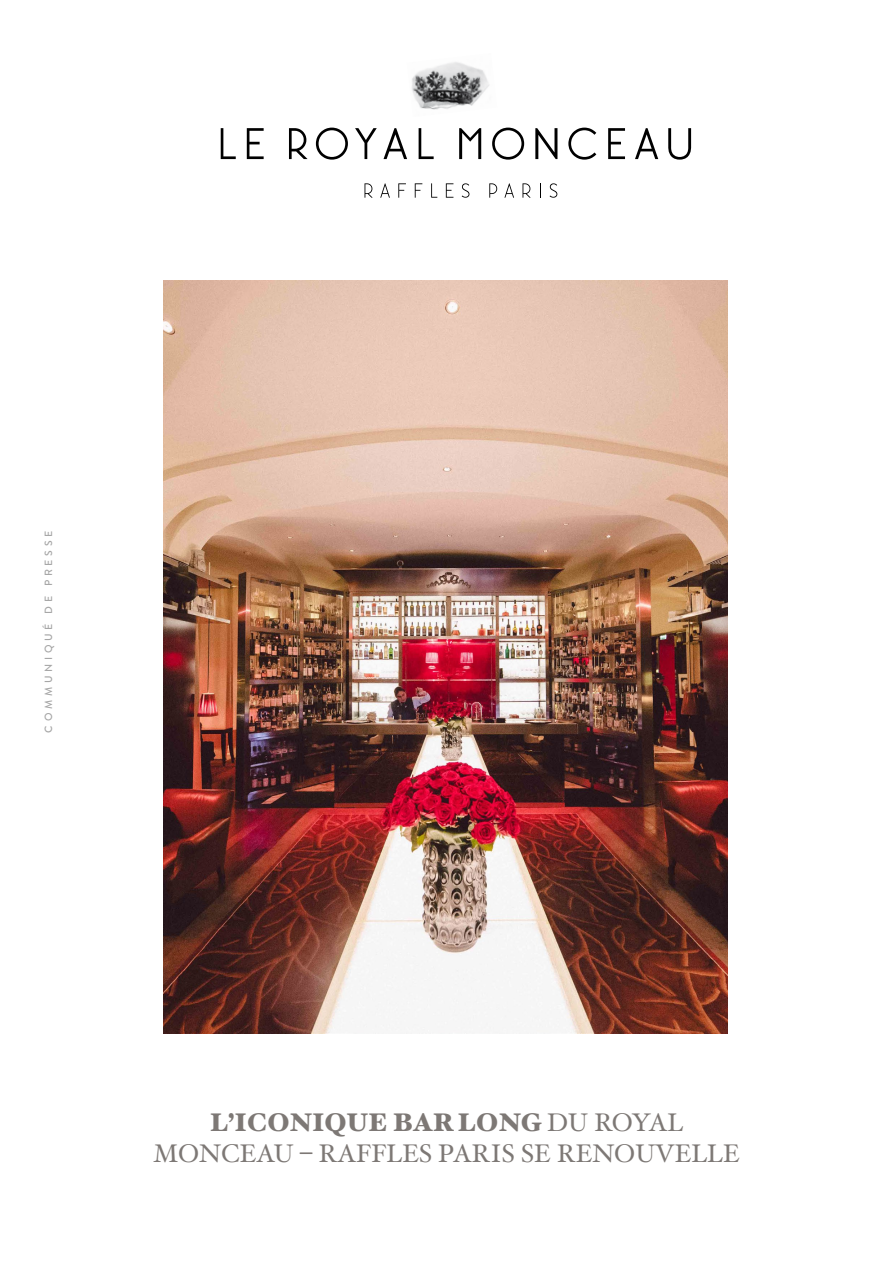
<style>
.page{position:relative;width:893px;height:1263px;background:#fff}
.page>*{position:absolute;margin:0;border:0;box-sizing:border-box;transform-origin:0 0}
.t1{font:25.5px "Hoefler Text";color:#7d7875}
.t2{font:900 25.5px "Hoefler Text";color:#7d7875}
.t3{font:500 10.5px "Brandon Grotesque";letter-spacing:.36em;color:#a6a6a6}
.s1{font-weight:400}
</style>
<div class="page">
<svg style="left:364px;top:183px;width:9px;height:15px"></svg>
<svg style="left:380px;top:183px;width:10px;height:15px"></svg>
<svg style="left:398px;top:183px;width:8px;height:15px"></svg>
<svg style="left:415px;top:183px;width:7px;height:15px"></svg>
<svg style="left:431px;top:183px;width:6px;height:15px"></svg>
<svg style="left:446px;top:183px;width:7px;height:15px"></svg>
<svg style="left:462px;top:183px;width:7px;height:15px"></svg>
<svg style="left:489px;top:183px;width:8px;height:15px"></svg>
<svg style="left:504px;top:183px;width:10px;height:15px"></svg>
<svg style="left:522px;top:183px;width:9px;height:15px"></svg>
<svg style="left:540px;top:183px;width:1px;height:15px"></svg>
<svg style="left:550px;top:183px;width:7px;height:15px"></svg>
<svg style="left:247px;top:128px;width:17px;height:31px"></svg>
<svg style="left:289px;top:128px;width:19px;height:31px"></svg>
<svg style="left:316px;top:128px;width:32px;height:32px"></svg>
<svg style="left:355px;top:128px;width:22px;height:31px"></svg>
<svg style="left:383px;top:128px;width:24px;height:31px"></svg>
<svg style="left:635px;top:128px;width:23px;height:31px"></svg>
<svg style="left:419px;top:128px;width:15px;height:31px"></svg>
<svg style="left:221px;top:128px;width:15px;height:31px"></svg>
<svg style="left:459px;top:128px;width:22px;height:31px"></svg>
<svg style="left:492px;top:128px;width:32px;height:32px"></svg>
<svg style="left:535px;top:128px;width:22px;height:31px"></svg>
<svg style="left:568px;top:128px;width:28px;height:32px"></svg>
<svg style="left:608px;top:128px;width:17px;height:31px"></svg>
<svg style="left:668px;top:128px;width:23px;height:32px"></svg>
<img style="left:412px;top:62px;width:77px;height:48px">
<img style="left:164px;top:281px;width:563px;height:752px">
<p class="t3" style="left:41px;top:732px;width:204px;rotate:-90deg">COMMUNIQUÉ DE PRESSE</p>
<p class="t2" style="left:210px;top:1107px;width:475px">L’ICONIQUE BAR LONG <span class="s1">DU ROYAL</span></p>
<p class="t1" style="left:153px;top:1138px;width:588px">MONCEAU – RAFFLES PARIS SE RENOUVELLE</p>
</div>
